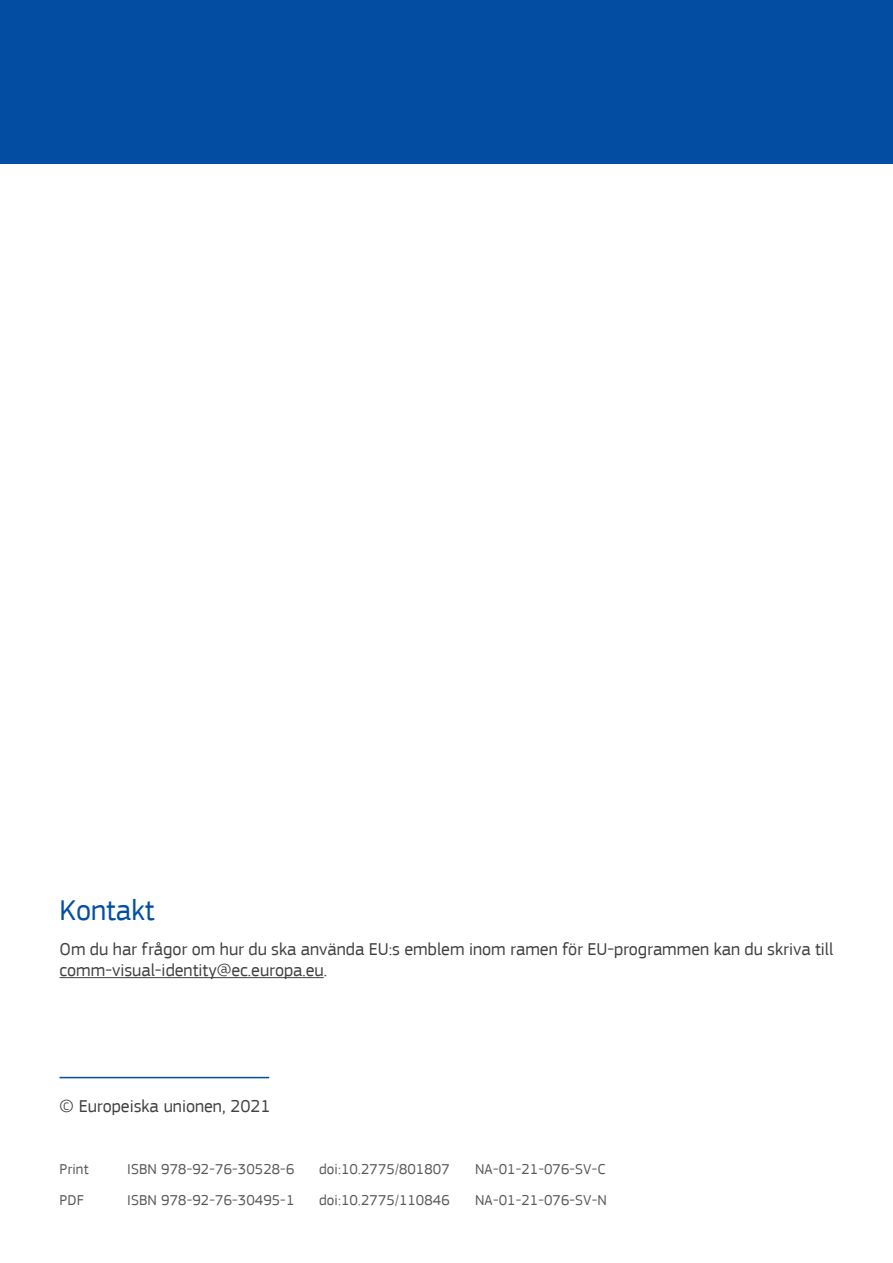
<style>
.page{position:relative;width:893px;height:1263px;background:#fff}
.page>*{position:absolute;margin:0;border:0;box-sizing:border-box;transform-origin:0 0}
.Title_4_next{font:30px "EC Square Sans Pro";color:#034ea2}
.Body{font:18px/21.6px "EC Square Sans Pro";color:#414042}
.Body_last{font:18px "EC Square Sans Pro";color:#414042}
.body_text{font:15px "EC Square Sans Pro";letter-spacing:.01em;color:#58595b}
</style>
<div class="page">
<hr style="left:60px;top:977px;width:264px;height:1px;background:#414042">
<div style="left:0;top:0;width:893px;height:164px;background:#034ea2"></div>
<hr style="left:60px;top:1077px;width:209px;height:1px;background:#034ea2">
<p class="Title_4_next" style="left:60px;top:893px;width:96px">Kontakt</p>
<p class="Body" style="left:60px;top:938px;width:775px">Om du har frågor om hur du ska använda EU:s emblem inom ramen för EU-programmen kan du skriva till comm-visual-identity@ec.europa.eu.</p>
<p class="Body_last" style="left:60px;top:1096px;width:212px">© Europeiska unionen, 2021</p>
<p class="body_text" style="left:60px;top:1160px;width:31px">Print</p>
<p class="body_text" style="left:127px;top:1160px;width:169px">ISBN 978-92-76-30528-6</p>
<p class="body_text" style="left:319px;top:1160px;width:132px">doi:10.2775/801807</p>
<p class="body_text" style="left:475px;top:1160px;width:132px">NA-01-21-076-SV-C</p>
<p class="body_text" style="left:60px;top:1191px;width:26px">PDF</p>
<p class="body_text" style="left:127px;top:1191px;width:169px">ISBN 978-92-76-30495-1</p>
<p class="body_text" style="left:319px;top:1191px;width:132px">doi:10.2775/110846</p>
<p class="body_text" style="left:475px;top:1191px;width:133px">NA-01-21-076-SV-N</p>
</div>
